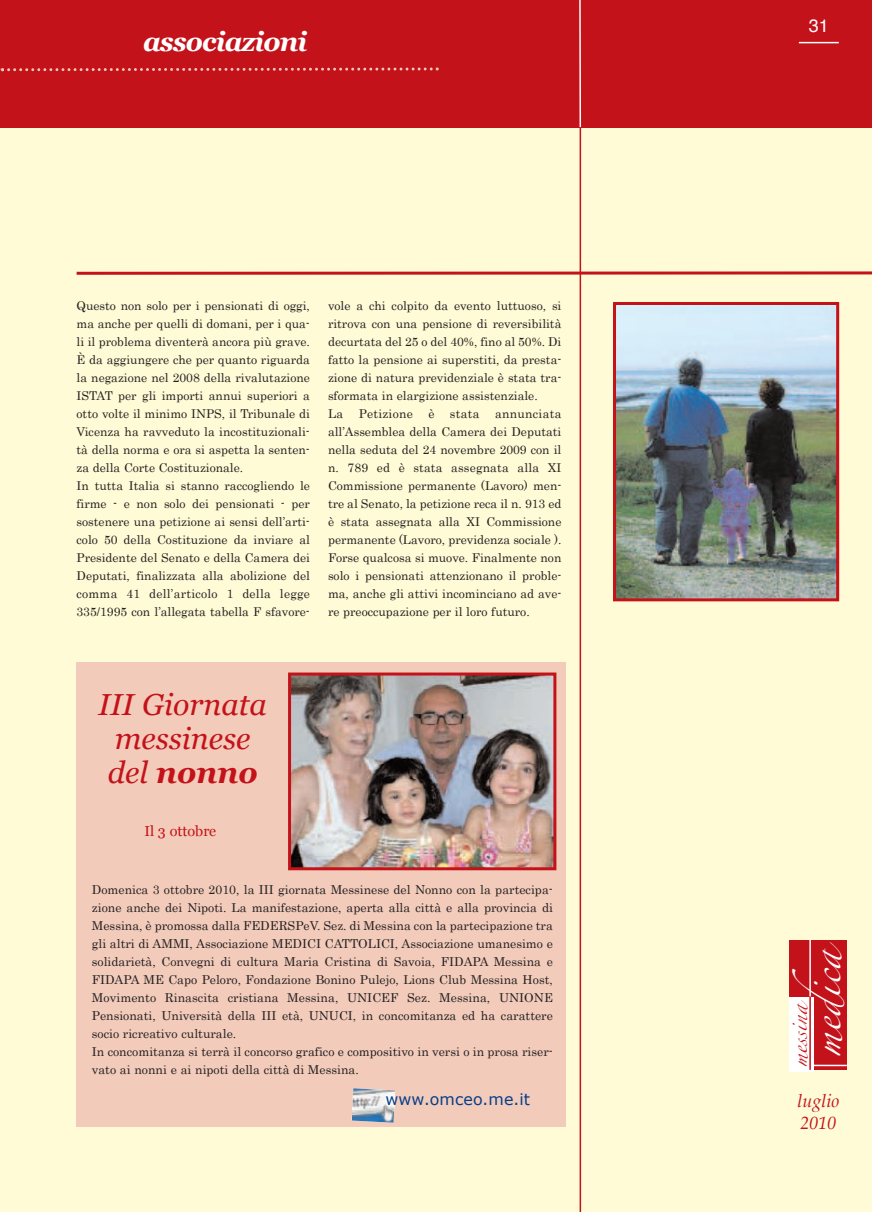
<style>
.page{position:relative;width:872px;height:1212px;background:#fffbd6}
.page>*{position:absolute;margin:0;border:0;box-sizing:border-box;transform-origin:0 0}
.t1{font:italic 30.3px/33.8px "Georgia";color:#c4121a;text-align:center}
.t2{font:28.35px "Zapfino";color:#fff}
.t3{font:italic 700 27px "Georgia";letter-spacing:-.035em;color:#fff}
.t4{font:italic 18px/21.9px "Palatino";color:#c4121a}
.t5{font:18px "Helvetica";color:#fff}
.t6{font:15.9px "Verdana";letter-spacing:.005em;color:#083e89}
.t7{font:15.15px "Zapfino";color:#c4121a}
.t8{font:14.4px "Georgia";color:#c4121a}
.t9{font:12.3px/18px "Century";color:#231f20}
.t10{font:12.15px/18px "Century";color:#231f20}
.t11{font:12.15px "Century";letter-spacing:.02em;color:#231f20}
.s1{font-weight:700}
</style>
<div class="page">
<hr style="left:0;top:0;width:1px;height:128px;background:#c4121a">
<div style="left:789px;top:940px;width:58px;height:129px;background:#c4121a"></div>
<div style="left:789px;top:997px;width:24px;height:74px;background:#fff"></div>
<hr style="left:809px;top:997px;width:2px;height:73px;background:#c4121a">
<hr style="left:809px;top:940px;width:2px;height:56px;background:#fff">
<hr style="left:813px;top:1065px;width:33px;height:1px;background:#fff">
<div style="left:1px;top:0;width:871px;height:128px;background:#c4121a"></div>
<hr style="left:799px;top:42px;width:39px;height:1px;background:#fff">
<hr style="left:579px;top:3px;width:2px;height:1209px;background:#c4121a">
<svg style="left:77px;top:271px;width:795px;height:4px;background:#d24b48"></svg>
<hr style="left:579px;top:0;width:2px;height:127px;background:#fff">
<svg style="left:0;top:67px;width:439px;height:5px"></svg>
<div style="left:77px;top:662px;width:489px;height:465px;background:#f2cbba"></div>
<img style="left:292px;top:676px;width:260px;height:190px">
<div style="left:288px;top:672px;width:268px;height:198px;border:3px solid #c4121a"></div>
<img style="left:352px;top:1088px;width:43px;height:35px">
<img style="left:617px;top:306px;width:218px;height:291px">
<div style="left:613px;top:302px;width:226px;height:299px;border:3px solid #c4121a"></div>
<h3 class="t3" style="left:143px;top:27px;width:166px">associazioni</h3>
<p class="t10" style="left:77px;top:297px;width:235px">Questo non solo per i pensionati di oggi, ma anche per quelli di domani, per i qua&shy;li il problema diventerà ancora più grave. è da aggiungere che per quanto riguarda la negazione nel 2008 della rivalutazione ISTAT per gli importi annui superiori a otto volte il minimo INPS, il Tribunale di Vicenza ha ravveduto la incostituzionali&shy;tà della norma e ora si aspetta la senten&shy;za della Corte Costituzionale.<br>In tutta Italia si stanno raccogliendo le firme - e non solo dei pensionati - per sostenere una petizione ai sensi dell’arti&shy;colo 50 della Costituzione da inviare al Presidente del Senato e della Camera dei Deputati, finalizzata alla abolizione del comma 41 dell’articolo 1 della legge 335/1995 con l’allegata tabella F sfavore-</p>
<p class="t10" style="left:328px;top:297px;width:235px">vole a chi colpito da evento luttuoso, si ritrova con una pensione di reversibilità decurtata del 25 o del 40%, fino al 50%. Di fatto la pensione ai superstiti, da presta&shy;zione di natura previdenziale è stata tra&shy;sformata in elargizione assistenziale.<br>La</p>
<p class="t11" style="left:359px;top:406px;width:56px">Petizione</p>
<p class="t10" style="left:428px;top:405px;width:8px">è</p>
<p class="t10" style="left:450px;top:405px;width:31px">stata</p>
<p class="t10" style="left:328px;top:405px;width:235px;text-align:justify;text-indent:167px">annunciata all’Assemblea della Camera dei Deputati nella seduta del 24 novembre 2009 con il n. 789 ed è stata assegnata alla XI Commissione permanente (Lavoro) men&shy;tre al Senato, la petizione reca il n. 913 ed è stata assegnata alla XI Commissione permanente (Lavoro, previdenza sociale ).<br>Forse qualcosa si muove. Finalmente non solo i pensionati attenzionano il proble&shy;ma, anche gli attivi incominciano ad ave&shy;re preoccupazione per il loro futuro.</p>
<h1 class="t1" style="left:99px;top:688px;width:170px">III Giornata messinese del <span class="s1">nonno</span></h1>
<p class="t8" style="left:144px;top:823px;width:73px">Il 3 ottobre</p>
<p class="t9" style="left:92px;top:880px;width:462px">Domenica 3 ottobre 2010, la III giornata Messinese del Nonno con la partecipa&shy;zione anche dei Nipoti. La manifestazione, aperta alla città e alla provincia di Messina, è promossa dalla FEDERSPeV. Sez. di Messina con la partecipazione tra gli altri di AMMI, Associazione MEDICI CATTOLICI, Associazione umanesimo e solidarietà, Convegni di cultura Maria Cristina di Savoia, FIDAPA Messina e FIDAPA ME Capo Peloro, Fondazione Bonino Pulejo, Lions Club Messina Host, Movimento Rinascita cristiana Messina, UNICEF Sez. Messina, UNIONE Pensionati, Università della III età, UNUCI, in concomitanza ed ha carattere socio ricreativo culturale.<br>In concomitanza si terrà il concorso grafico e compositivo in versi o in prosa riser&shy;vato ai nonni e ai nipoti della città di Messina.</p>
<h3 class="t6" style="left:385px;top:1089px;width:146px">www.omceo.me.it</h3>
<h3 class="t5" style="left:809px;top:18px;width:22px">31</h3>
<h2 class="t2" style="left:813px;top:1057px;width:116px;rotate:-90deg">medica</h2>
<p class="t7" style="left:792px;top:1067px;width:68px;rotate:-90deg">messina</p>
<h3 class="t4" style="left:797px;top:1091px;width:44px">luglio<br>2010</h3>
</div>
